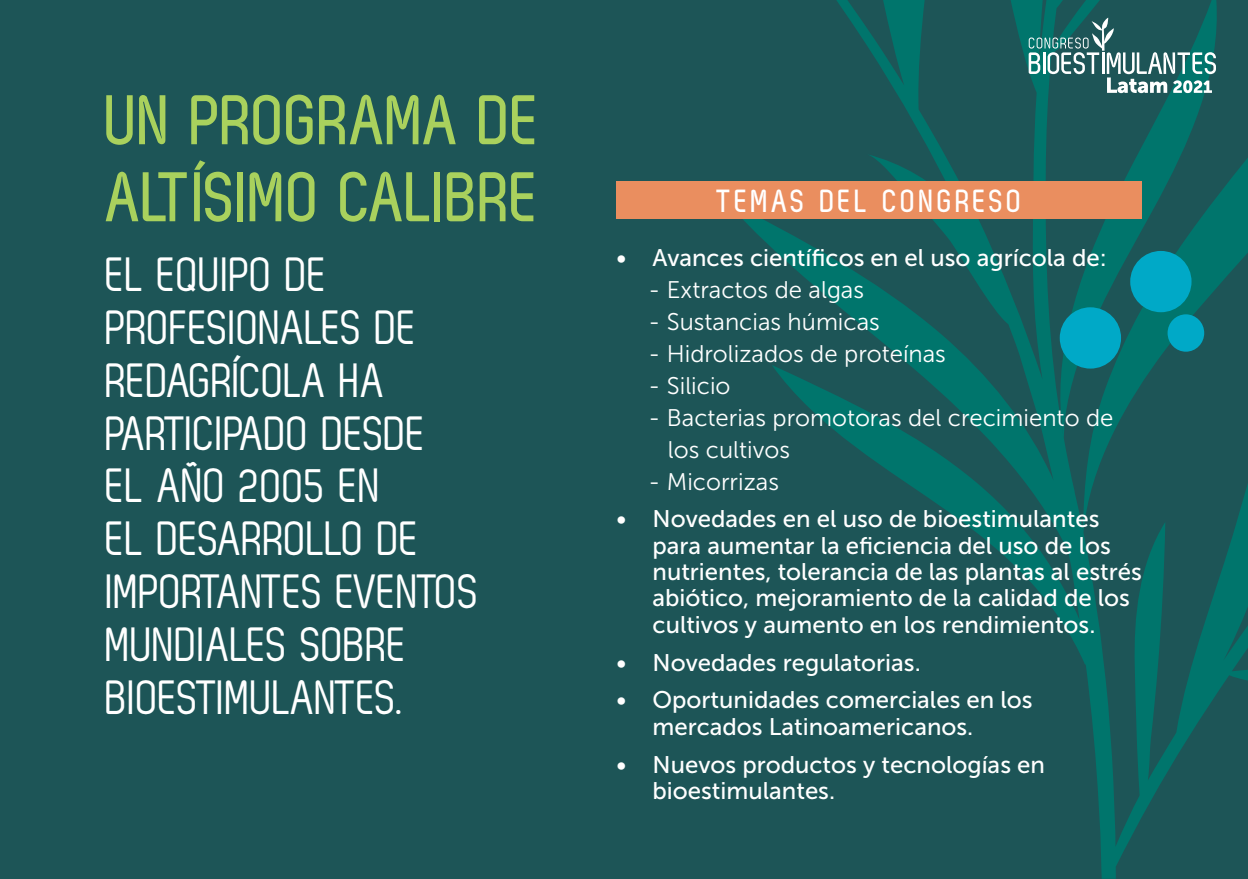
<style>
.page{position:relative;width:1248px;height:879px;background:#fff}
.page>*{position:absolute;margin:0;border:0;box-sizing:border-box;transform-origin:0 0}
.t1{font:700 70px/77px "Zag";color:#a9d15d}
.t2{font:48px/52.8px "Zag";color:#fff}
.t3{font:700 32px "Zag";letter-spacing:.1em;color:#fff}
.t4{font:24px/26.4px "Museo Sans 500";color:#fff}
.t5{font:24px/32px "Museo Sans 300";color:#fff}
</style>
<div class="page">
<div style="left:0;top:0;width:1247px;height:879px;background:#1d5557"></div>
<svg style="left:723px;top:0;width:524px;height:879px"></svg>
<svg style="left:1028px;top:18px;width:187px;height:75px"></svg>
<div style="left:616px;top:182px;width:525px;height:37px;background:#ea8e5f"></div>
<div style="left:1059px;top:307px;width:61px;height:61px;background:#00a9c7;border-radius:50%"></div>
<div style="left:1130px;top:251px;width:61px;height:61px;background:#00a9c7;border-radius:50%"></div>
<div style="left:1167px;top:314px;width:36px;height:38px;background:#00a9c7;border-radius:50%"></div>
<h1 class="t1" style="left:106px;top:81px;width:436px">UN PROGRAMA DE<br>ALTÍSIMO CALIBRE</h1>
<h2 class="t2" style="left:106px;top:248px;width:375px">EL EQUIPO DE<br>PROFESIONALES DE<br>REDAGRÍCOLA HA<br>PARTICIPADO DESDE<br>EL AÑO 2005 EN<br>EL DESARROLLO DE<br>IMPORTANTES EVENTOS<br>MUNDIALES SOBRE<br>BIOESTIMULANTES.</h2>
<h3 class="t3" style="left:716px;top:183px;width:307px">TEMAS DEL CONGRESO</h3>
<p class="t4" style="left:616px;top:244px;width:491px">• Avances científicos en el uso agrícola de:</p>
<p class="t5" style="left:648px;top:273px;width:217px">- Extractos de algas</p>
<p class="t5" style="left:648px;top:305px;width:233px">- Sustancias húmicas</p>
<p class="t5" style="left:648px;top:337px;width:299px">- Hidrolizados de proteínas</p>
<p class="t5" style="left:648px;top:369px;width:83px">- Silicio</p>
<p class="t5" style="left:668px;top:401px;width:447px;text-indent:-19px">- Bacterias promotoras del crecimiento de los cultivos</p>
<p class="t5" style="left:648px;top:465px;width:132px">- Micorrizas</p>
<p class="t4" style="left:652px;top:506px;width:490px;text-indent:-36px">• Novedades en el uso de bioestimulantes para aumentar la eficiencia del uso de los nutrientes, tolerancia de las plantas al estrés abiótico, mejoramiento de la calidad de los cultivos y aumento en los rendimientos.</p>
<p class="t4" style="left:616px;top:649px;width:306px">• Novedades regulatorias.</p>
<p class="t4" style="left:652px;top:687px;width:381px;text-indent:-36px">• Oportunidades comerciales en los mercados Latinoamericanos.</p>
<p class="t4" style="left:652px;top:751px;width:394px;text-indent:-36px">• Nuevos productos y tecnologías en bioestimulantes.</p>
</div>
